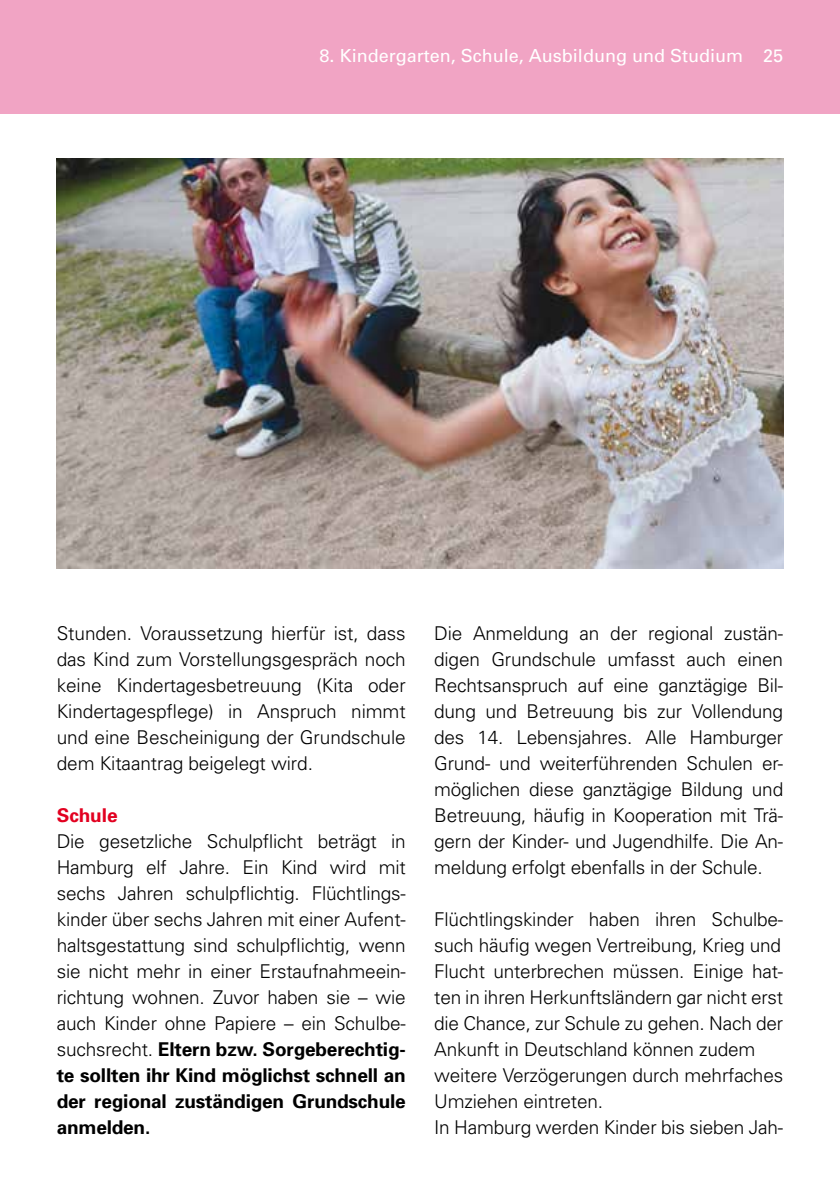
<style>
.page{position:relative;width:840px;height:1191px;background:#fff}
.page>*{position:absolute;margin:0;border:0;box-sizing:border-box;transform-origin:0 0}
.t1{font:300 19px/26px "Univers";letter-spacing:-.01em;color:#000;text-align:justify}
.t2{font:700 19px "Univers";letter-spacing:-.005em;color:#e20020}
.t3{font:18px "Univers";color:#fff}
.s1{font-weight:700}
</style>
<div class="page">
<div style="left:0;top:0;width:839px;height:113px;background:#f1a4c4"></div>
<img style="left:57px;top:159px;width:725px;height:409px">
<p class="t3" style="left:319px;top:45px;width:465px">8. Kindergarten, Schule, Ausbildung und Studium 25</p>
<p class="t1" style="left:57px;top:620px;width:350px">Stunden. Voraussetzung hierfür ist, dass das Kind zum Vorstellungsgespräch noch keine Kindertagesbetreuung (Kita oder Kindertagespflege) in Anspruch nimmt und eine Bescheinigung der Grundschule dem Kitaantrag beigelegt wird.</p>
<p class="t2" style="left:57px;top:804px;width:62px">Schule</p>
<p class="t1" style="left:57px;top:828px;width:350px">Die gesetzliche Schulpflicht beträgt in Hamburg elf Jahre. Ein Kind wird mit sechs Jahren schulpflichtig. Flüchtlings&shy;kinder über sechs Jahren mit einer Aufent&shy;haltsgestattung sind schulpflichtig, wenn sie nicht mehr in einer Erstaufnahmeein&shy;richtung wohnen. Zuvor haben sie – wie auch Kinder ohne Papiere – ein Schulbe&shy;suchsrecht. <span class="s1">Eltern bzw. Sorgeberechtig&shy;te sollten ihr Kind möglichst schnell an der regional zuständigen Grundschule anmelden.</span></p>
<p class="t1" style="left:434px;top:620px;width:350px">Die Anmeldung an der regional zustän&shy;digen Grundschule umfasst auch einen Rechtsanspruch auf eine ganztägige Bil&shy;dung und Betreuung bis zur Vollendung des 14. Lebensjahres. Alle Hamburger Grund- und weiterführenden Schulen er&shy;möglichen diese ganztägige Bildung und Betreuung, häufig in Kooperation mit Trä&shy;gern der Kinder- und Jugendhilfe. Die An&shy;meldung erfolgt ebenfalls in der Schule.</p>
<p class="t1" style="left:434px;top:906px;width:350px;text-align:left">Flüchtlingskinder haben ihren Schulbe&shy;such häufig wegen Vertreibung, Krieg und Flucht unterbrechen müssen. Einige hat&shy;ten in ihren Herkunftsländern gar nicht erst die Chance, zur Schule zu gehen. Nach der Ankunft in Deutschland können zudem weitere Verzögerungen durch mehrfaches Umziehen eintreten.<br>In Hamburg werden Kinder bis sieben Jah-</p>
</div>
